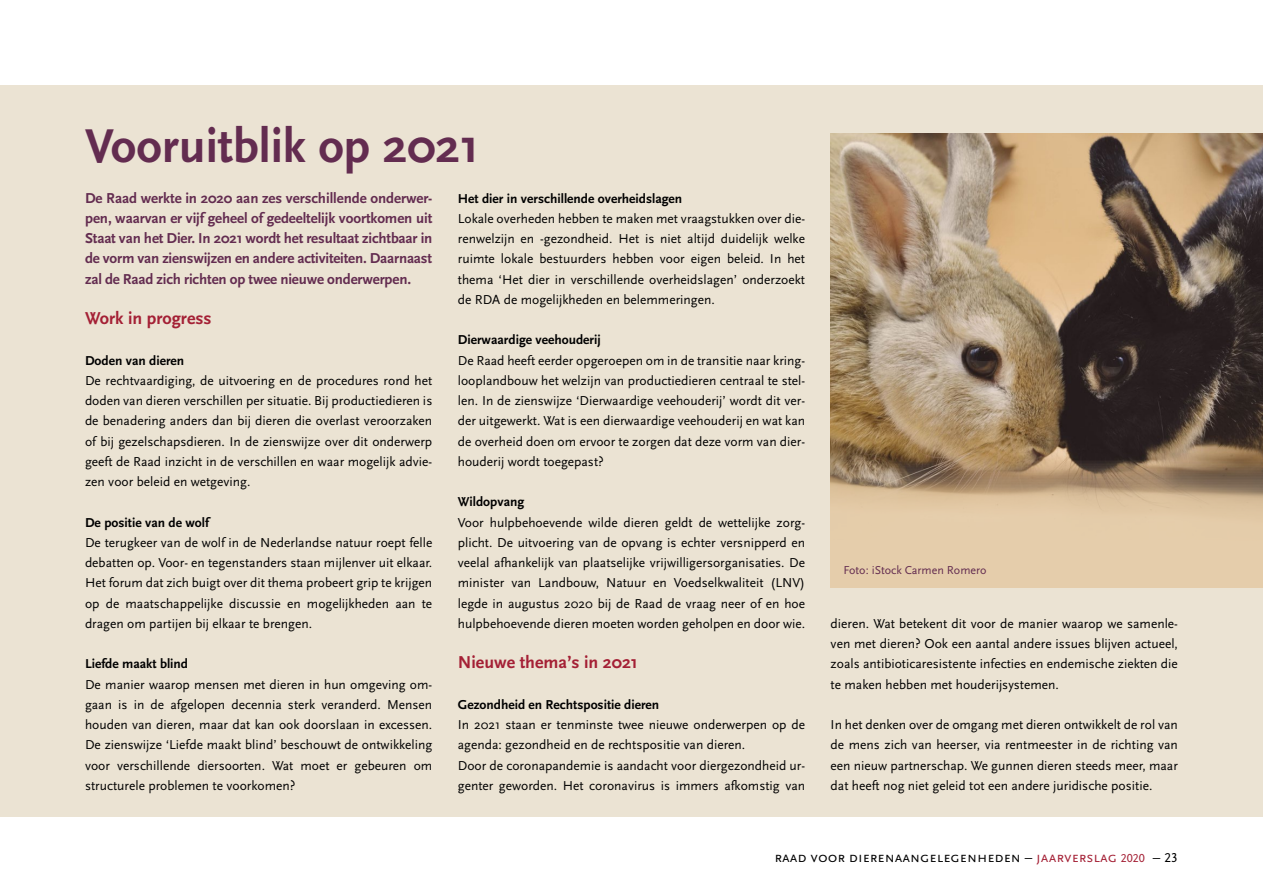
<style>
.page{position:relative;width:1263px;height:893px;background:#fff}
.page>*{position:absolute;margin:0;border:0;box-sizing:border-box;transform-origin:0 0}
.H2_3-kolomskop{font:700 49.5px "Scala Sans";color:#632c50}
.H3_Alineakop_Rood{font:700 18px "Scala Sans Pro";color:#a42035}
.introteksten{font:700 15px/20.2px "Scala Sans Pro";letter-spacing:-.01em;color:#632c50;text-align:justify}
.t1{font:15px "Scala Sans Caps";color:#000}
.P_Platte_tekst{font:13.5px/20.2px "Scala Sans Pro";color:#000;text-align:justify}
.H4_Subalineakop{font:700 13.5px "Scala Sans Pro";color:#000}
.P__Onderschrift_2_ko{font:12px "Scala Sans";color:#632c50}
.s1{color:#a42035}
.s2{font-size:12px;color:#a42035}
.s3{font-size:13.5px}
</style>
<div class="page">
<div style="left:0;top:85px;width:1263px;height:731px;background:#ebe3d3"></div>
<div style="left:831px;top:133px;width:432px;height:454px;background:#e5cdab"></div>
<img style="left:831px;top:133px;width:432px;height:378px">
<h2 class="H2_3-kolomskop" style="left:85px;top:119px;width:396px">Vooruitblik op 2021</h2>
<p class="introteksten" style="left:85px;top:187px;width:349px">De Raad werkte in 2020 aan zes verschillende onderwer&shy;pen, waarvan er vijf geheel of gedeeltelijk voortkomen uit Staat van het Dier. In 2021 wordt het resultaat zichtbaar in de vorm van zienswijzen en andere activiteiten. Daarnaast zal de Raad zich richten op twee nieuwe onderwerpen.</p>
<h3 class="H3_Alineakop_Rood" style="left:85px;top:306px;width:128px">Work in progress</h3>
<h4 class="H4_Subalineakop" style="left:85px;top:351px;width:101px">Doden van dieren</h4>
<p class="P_Platte_tekst" style="left:85px;top:370px;width:349px">De rechtvaardiging, de uitvoering en de procedures rond het doden van dieren verschillen per situatie. Bij productiedieren is de benadering anders dan bij dieren die overlast veroorzaken of bij gezelschapsdieren. In de zienswijze over dit onderwerp geeft de Raad inzicht in de verschillen en waar mogelijk advie&shy;zen voor beleid en wetgeving.</p>
<h4 class="H4_Subalineakop" style="left:85px;top:513px;width:125px">De positie van de wolf</h4>
<p class="P_Platte_tekst" style="left:85px;top:532px;width:349px">De terugkeer van de wolf in de Nederlandse natuur roept felle debatten op. Voor- en tegenstanders staan mijlenver uit elkaar.<br>Het forum dat zich buigt over dit thema probeert grip te krijgen op de maatschappelijke discussie en mogelijkheden aan te dragen om partijen bij elkaar te brengen.</p>
<h4 class="H4_Subalineakop" style="left:85px;top:655px;width:105px">Liefde maakt blind</h4>
<p class="P_Platte_tekst" style="left:85px;top:673px;width:349px">De manier waarop mensen met dieren in hun omgeving om&shy;gaan is in de afgelopen decennia sterk veranderd. Mensen houden van dieren, maar dat kan ook doorslaan in excessen.<br>De zienswijze ‘Liefde maakt blind’ beschouwt de ontwikkeling voor verschillende diersoorten. Wat moet er gebeuren om structurele problemen te voorkomen?</p>
<h4 class="H4_Subalineakop" style="left:458px;top:189px;width:226px">Het dier in verschillende overheidslagen</h4>
<p class="P_Platte_tekst" style="left:458px;top:208px;width:349px">Lokale overheden hebben te maken met vraagstukken over die&shy;renwelzijn en -gezondheid. Het is niet altijd duidelijk welke ruimte lokale bestuurders hebben voor eigen beleid. In het thema ‘Het dier in verschillende overheidslagen’ onderzoekt de RDA de mogelijkheden en belemmeringen.</p>
<h4 class="H4_Subalineakop" style="left:458px;top:331px;width:144px">Dierwaardige veehouderij</h4>
<p class="P_Platte_tekst" style="left:458px;top:349px;width:349px">De Raad heeft eerder opgeroepen om in de transitie naar kring&shy;looplandbouw het welzijn van productiedieren centraal te stel&shy;len. In de zienswijze ‘Dierwaardige veehouderij’ wordt dit ver&shy;der uitgewerkt. Wat is een dierwaardige veehouderij en wat kan de overheid doen om ervoor te zorgen dat deze vorm van dier&shy;houderij wordt toegepast?</p>
<h4 class="H4_Subalineakop" style="left:458px;top:493px;width:68px">Wildopvang</h4>
<p class="P_Platte_tekst" style="left:458px;top:511px;width:349px">Voor hulpbehoevende wilde dieren geldt de wettelijke zorg&shy;plicht. De uitvoering van de opvang is echter versnipperd en veelal afhankelijk van plaatselijke vrijwilligersorganisaties. De minister van Landbouw, Natuur en Voedselkwaliteit (LNV) legde in augustus 2020 bij de Raad de vraag neer of en hoe hulpbehoevende dieren moeten worden geholpen en door wie.</p>
<h3 class="H3_Alineakop_Rood" style="left:458px;top:650px;width:182px">Nieuwe thema’s in 2021</h3>
<h4 class="H4_Subalineakop" style="left:458px;top:695px;width:203px">Gezondheid en Rechtspositie dieren</h4>
<p class="P_Platte_tekst" style="left:458px;top:714px;width:349px">In 2021 staan er tenminste twee nieuwe onderwerpen op de agenda: gezondheid en de rechtspositie van dieren.</p>
<p class="P_Platte_tekst" style="left:458px;top:754px;width:349px">Door de coronapandemie is aandacht voor diergezondheid ur&shy;genter geworden. Het coronavirus is immers afkomstig van</p>
<p class="P__Onderschrift_2_ko" style="left:843px;top:563px;width:145px">Foto: iStock Carmen Romero</p>
<p class="P_Platte_tekst" style="left:831px;top:613px;width:349px">dieren. Wat betekent dit voor de manier waarop we samenle&shy;ven met dieren? Ook een aantal andere issues blijven actueel, zoals antibioticaresistente infecties en endemische ziekten die te maken hebben met houderijsystemen.</p>
<p class="P_Platte_tekst" style="left:831px;top:714px;width:349px">In het denken over de omgang met dieren ontwikkelt de rol van de mens zich van heerser, via rentmeester in de richting van een nieuw partnerschap. We gunnen dieren steeds meer, maar dat heeft nog niet geleid tot een andere juridische positie.</p>
<p class="t1" style="left:774px;top:849px;width:405px">raad voor dierenaangelegenheden – <span class="s1">jaarverslag</span> <span class="s2">2020</span> – <span class="s3">23</span></p>
</div>
